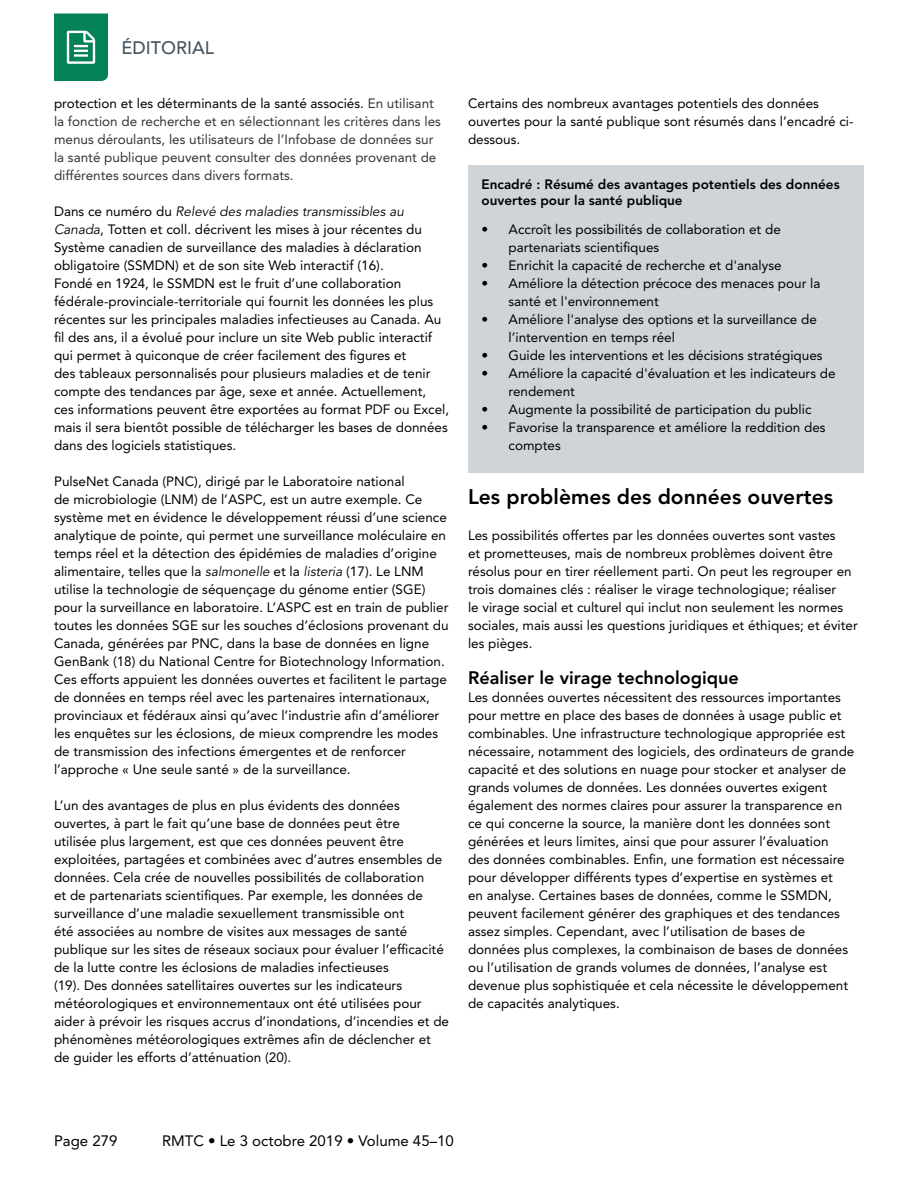
<style>
.page{position:relative;width:918px;height:1188px;background:#fff}
.page>*{position:absolute;margin:0;border:0;box-sizing:border-box;transform-origin:0 0}
.t1{font:800 21px "Avenir LT Std";color:#000}
.t2{font:800 18px "Avenir LT Std";color:#000}
.t3{font:500 18px "Avenir LT Std";color:#455560}
.t4{font:15px "Avenir LT Std";color:#000}
.t5{font:13.5px/18px "Avenir LT Std";color:#000}
.t6{font:13.5px/18px "Avenir LT Std";color:#333}
.t7{font:800 13.5px/16.2px "Avenir LT Std";color:#000}
.s1{color:#000}
.s2{font-style:italic}
</style>
<div class="page">
<svg style="left:54px;top:14px;width:54px;height:67px;background:#208f67"></svg>
<div style="left:468px;top:165px;width:396px;height:307px;background:#cfd4d8"></div>
<h2 class="t3" style="left:122px;top:37px;width:94px">ÉDITORIAL</h2>
<p class="t6" style="left:54px;top:94px;width:388px"><span class="s1">protection et les déterminants de la santé associés.</span> En utilisant la fonction de recherche et en sélectionnant les critères dans les menus déroulants, les utilisateurs de l’Infobase de données sur la santé publique peuvent consulter des données provenant de différentes sources dans divers formats.</p>
<p class="t5" style="left:54px;top:202px;width:397px">Dans ce numéro du <span class="s2">Relevé des maladies transmissibles au Canada</span>, Totten et coll. décrivent les mises à jour récentes du Système canadien de surveillance des maladies à déclaration obligatoire (SSMDN) et de son site Web interactif (16).<br>Fondé en 1924, le SSMDN est le fruit d’une collaboration fédérale‑provinciale-territoriale qui fournit les données les plus récentes sur les principales maladies infectieuses au Canada. Au fil des ans, il a évolué pour inclure un site Web public interactif qui permet à quiconque de créer facilement des figures et<br>des tableaux personnalisés pour plusieurs maladies et de tenir compte des tendances par âge, sexe et année. Actuellement, ces informations peuvent être exportées au format PDF ou Excel, mais il sera bientôt possible de télécharger les bases de données dans des logiciels statistiques.</p>
<p class="t5" style="left:54px;top:472px;width:396px">PulseNet Canada (PNC), dirigé par le Laboratoire national<br>de microbiologie (LNM) de l’ASPC, est un autre exemple. Ce système met en évidence le développement réussi d’une science analytique de pointe, qui permet une surveillance moléculaire en temps réel et la détection des épidémies de maladies d’origine alimentaire, telles que la <span class="s2">salmonelle</span> et la <span class="s2">listeria</span> (17). Le LNM utilise la technologie de séquençage du génome entier (SGE) pour la surveillance en laboratoire. L’ASPC est en train de publier toutes les données SGE sur les souches d’éclosions provenant du Canada, générées par PNC, dans la base de données en ligne GenBank (18) du National Centre for Biotechnology Information.<br>Ces efforts appuient les données ouvertes et facilitent le partage de données en temps réel avec les partenaires internationaux, provinciaux et fédéraux ainsi qu’avec l’industrie afin d’améliorer les enquêtes sur les éclosions, de mieux comprendre les modes de transmission des infections émergentes et de renforcer l’approche « Une seule santé » de la surveillance.</p>
<p class="t5" style="left:54px;top:796px;width:397px">L’un des avantages de plus en plus évidents des données ouvertes, à part le fait qu’une base de données peut être<br>utilisée plus largement, est que ces données peuvent être exploitées, partagées et combinées avec d’autres ensembles de données. Cela crée de nouvelles possibilités de collaboration<br>et de partenariats scientifiques. Par exemple, les données de surveillance d’une maladie sexuellement transmissible ont<br>été associées au nombre de visites aux messages de santé publique sur les sites de réseaux sociaux pour évaluer l’efficacité de la lutte contre les éclosions de maladies infectieuses<br>(19). Des données satellitaires ouvertes sur les indicateurs météorologiques et environnementaux ont été utilisées pour aider à prévoir les risques accrus d’inondations, d’incendies et de phénomènes météorologiques extrêmes afin de déclencher et de guider les efforts d’atténuation (20).</p>
<p class="t5" style="left:468px;top:94px;width:387px">Certains des nombreux avantages potentiels des données ouvertes pour la santé publique sont résumés dans l’encadré ci&shy;dessous.</p>
<p class="t7" style="left:482px;top:176px;width:360px">Encadré : Résumé des avantages potentiels des données ouvertes pour la santé publique</p>
<p class="t5" style="left:508px;top:220px;width:274px;text-indent:-27px">• Accroît les possibilités de collaboration et de partenariats scientifiques</p>
<p class="t5" style="left:482px;top:256px;width:302px">• Enrichit la capacité de recherche et d'analyse</p>
<p class="t5" style="left:508px;top:274px;width:313px;text-indent:-27px">• Améliore la détection précoce des menaces pour la santé et l'environnement</p>
<p class="t5" style="left:508px;top:310px;width:310px;text-indent:-27px">• Améliore l'analyse des options et la surveillance de l’intervention en temps réel</p>
<p class="t5" style="left:482px;top:346px;width:343px">• Guide les interventions et les décisions stratégiques</p>
<p class="t5" style="left:508px;top:364px;width:329px;text-indent:-27px">• Améliore la capacité d'évaluation et les indicateurs de rendement</p>
<p class="t5" style="left:482px;top:400px;width:332px">• Augmente la possibilité de participation du public</p>
<p class="t5" style="left:508px;top:418px;width:319px;text-indent:-27px">• Favorise la transparence et améliore la reddition des comptes</p>
<h1 class="t1" style="left:468px;top:484px;width:367px">Les problèmes des données ouvertes</h1>
<p class="t5" style="left:468px;top:526px;width:391px">Les possibilités offertes par les données ouvertes sont vastes<br>et prometteuses, mais de nombreux problèmes doivent être résolus pour en tirer réellement parti. On peut les regrouper en trois domaines clés : réaliser le virage technologique; réaliser<br>le virage social et culturel qui inclut non seulement les normes sociales, mais aussi les questions juridiques et éthiques; et éviter les pièges.</p>
<h2 class="t2" style="left:468px;top:667px;width:272px">Réaliser le virage technologique</h2>
<p class="t5" style="left:468px;top:688px;width:388px">Les données ouvertes nécessitent des ressources importantes pour mettre en place des bases de données à usage public et combinables. Une infrastructure technologique appropriée est nécessaire, notamment des logiciels, des ordinateurs de grande capacité et des solutions en nuage pour stocker et analyser de grands volumes de données. Les données ouvertes exigent également des normes claires pour assurer la transparence en ce qui concerne la source, la manière dont les données sont générées et leurs limites, ainsi que pour assurer l’évaluation<br>des données combinables. Enfin, une formation est nécessaire pour développer différents types d’expertise en systèmes et<br>en analyse. Certaines bases de données, comme le SSMDN, peuvent facilement générer des graphiques et des tendances assez simples. Cependant, avec l’utilisation de bases de données plus complexes, la combinaison de bases de données ou l’utilisation de grands volumes de données, l’analyse est devenue plus sophistiquée et cela nécessite le développement de capacités analytiques.</p>
<p class="t4" style="left:54px;top:1133px;width:65px">Page 279</p>
<p class="t4" style="left:162px;top:1133px;width:293px">RMTC • Le 3 octobre 2019 • Volume 45–10</p>
</div>
